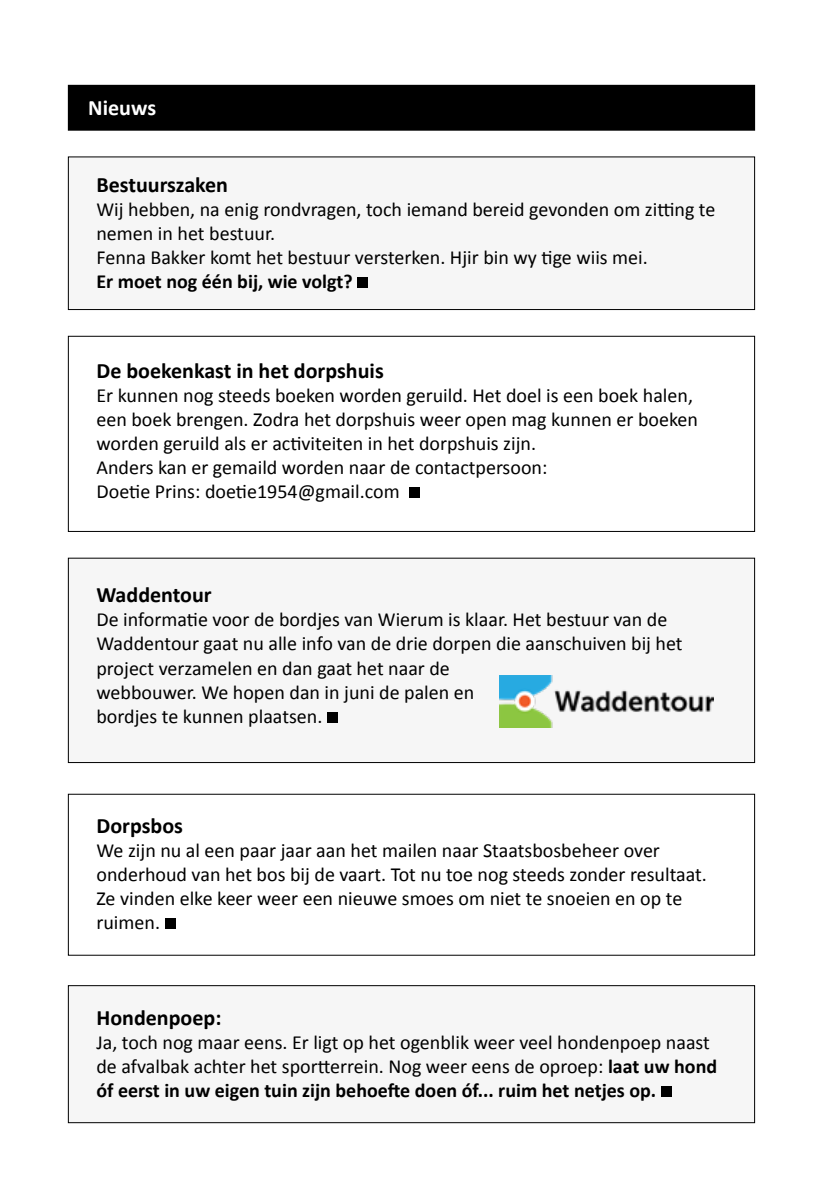
<style>
.page{position:relative;width:840px;height:1191px;background:#fff}
.page>*{position:absolute;margin:0;border:0;box-sizing:border-box;transform-origin:0 0}
.t1{font:700 22px "Calibri";color:#000}
.t2{font:700 22px "Calibri";color:#fff}
.t3{font:20px/24px "Calibri";color:#000}
.t4{font:700 20px "Calibri";color:#000}
.s1{font-weight:700}
</style>
<div class="page">
<div style="left:68px;top:985px;width:686px;height:137px;background:#f6f6f6"></div>
<div style="left:68px;top:985px;width:686px;height:138px;border:1px solid #000"></div>
<div style="left:68px;top:85px;width:686px;height:45px;background:#000"></div>
<div style="left:68px;top:558px;width:686px;height:204px;background:#f6f6f6"></div>
<div style="left:68px;top:558px;width:686px;height:205px;border:1px solid #000"></div>
<div style="left:68px;top:336px;width:686px;height:195px;border:1px solid #000"></div>
<div style="left:68px;top:157px;width:686px;height:152px;background:#f6f6f6"></div>
<div style="left:68px;top:157px;width:686px;height:153px;border:1px solid #000"></div>
<div style="left:357px;top:277px;width:11px;height:11px;background:#000"></div>
<div style="left:408px;top:487px;width:11px;height:11px;background:#000"></div>
<div style="left:327px;top:711px;width:11px;height:11px;background:#000"></div>
<div style="left:164px;top:917px;width:11px;height:11px;background:#000"></div>
<div style="left:660px;top:1085px;width:11px;height:11px;background:#000"></div>
<img style="left:499px;top:676px;width:213px;height:51px">
<p class="t2" style="left:88px;top:94px;width:69px">Nieuws</p>
<p class="t1" style="left:96px;top:171px;width:133px">Bestuurszaken</p>
<p class="t3" style="left:96px;top:197px;width:620px">Wij hebben, na enig rondvragen, toch iemand bereid gevonden om zitting te nemen in het bestuur.<br>Fenna Bakker komt het bestuur versterken. Hjir bin wy tige wiis mei.</p>
<p class="t4" style="left:96px;top:269px;width:257px">Er moet nog één bij, wie volgt?</p>
<p class="t1" style="left:96px;top:357px;width:289px">De boekenkast in het dorpshuis</p>
<p class="t3" style="left:96px;top:383px;width:602px">Er kunnen nog steeds boeken worden geruild. Het doel is een boek halen, een boek brengen. Zodra het dorpshuis weer open mag kunnen er boeken worden geruild als er activiteiten in het dorpshuis zijn.<br>Anders kan er gemaild worden naar de contactpersoon:<br>Doetie Prins: doetie1954@gmail.com</p>
<p class="t1" style="left:96px;top:581px;width:117px">Waddentour</p>
<p class="t3" style="left:96px;top:607px;width:587px">De informatie voor de bordjes van Wierum is klaar. Het bestuur van de Waddentour gaat nu alle info van de drie dorpen die aanschuiven bij het project verzamelen en dan gaat het naar de<br>webbouwer. We hopen dan in juni de palen en<br>bordjes te kunnen plaatsen.</p>
<p class="t1" style="left:96px;top:811px;width:88px">Dorpsbos</p>
<p class="t3" style="left:96px;top:837px;width:611px">We zijn nu al een paar jaar aan het mailen naar Staatsbosbeheer over onderhoud van het bos bij de vaart. Tot nu toe nog steeds zonder resultaat.<br>Ze vinden elke keer weer een nieuwe smoes om niet te snoeien en op te ruimen.</p>
<p class="t1" style="left:96px;top:1003px;width:126px">Hondenpoep:</p>
<p class="t3" style="left:96px;top:1029px;width:622px">Ja, toch nog maar eens. Er ligt op het ogenblik weer veel hondenpoep naast de afvalbak achter het sportterrein. Nog weer eens de oproep: <span class="s1">laat uw hond óf eerst in uw eigen tuin zijn behoefte doen óf... ruim het netjes op.</span></p>
</div>
